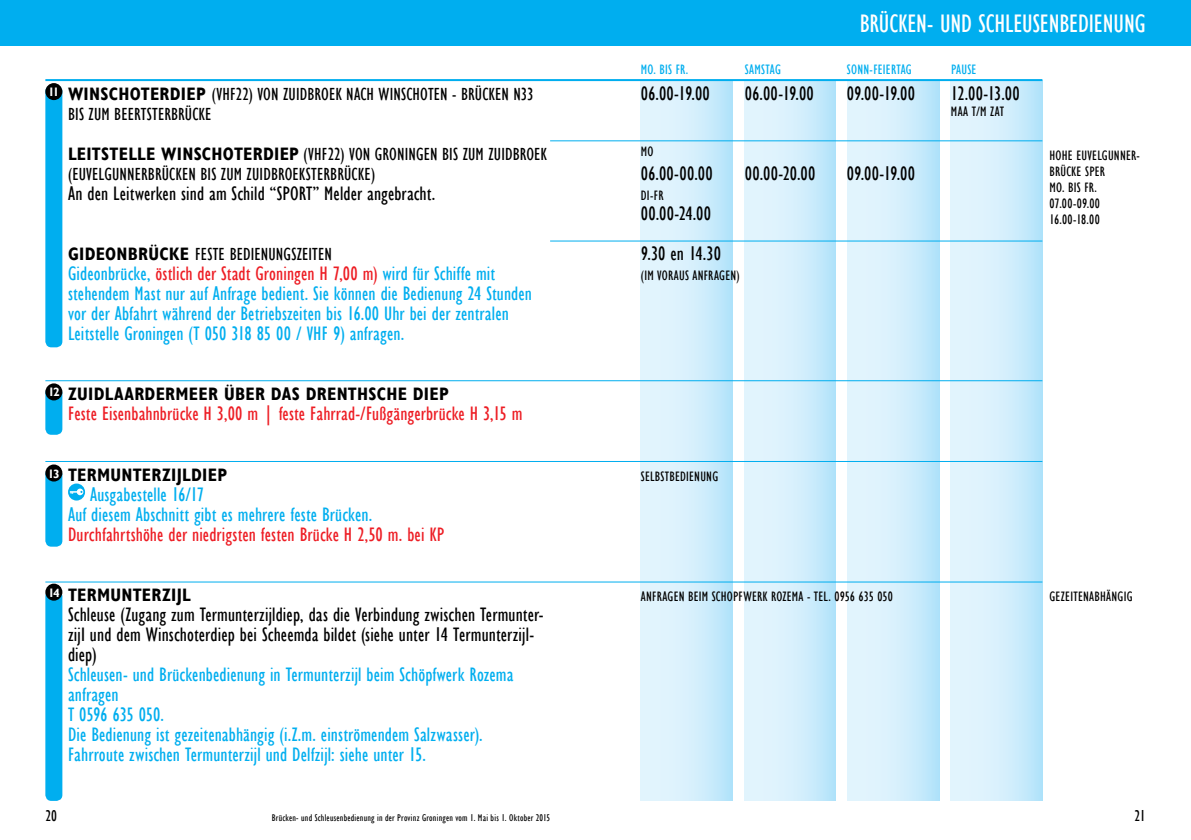
<style>
.page{position:relative;width:1191px;height:840px;background:#fff}
.page>*{position:absolute;margin:0;border:0;box-sizing:border-box;transform-origin:0 0}
.t1{font:26px "Gill Sans Condensed";letter-spacing:-.005em;color:#fff}
.t2{font:20px/20px "Gill Sans Condensed";letter-spacing:.005em;color:#00aeef}
.t3{font:20px/20px "Gill Sans Condensed";letter-spacing:.005em;color:#000}
.t4{font:20px "Gill Sans Condensed";letter-spacing:.01em;color:#ed1d24}
.t5{font:18px/20px "Gill Sans Condensed";letter-spacing:.01em;color:#000}
.t6{font:700 18px "Gill Sans Condensed";letter-spacing:.015em;color:#000}
.t7{font:16px "Gill Sans Condensed";color:#000}
.t8{font:14px/16px "Gill Sans Condensed";letter-spacing:.015em;color:#000}
.t9{font:14px "Gill Sans Condensed";letter-spacing:.015em;color:#00aeef}
.t10{font:10px "Gill Sans Condensed";letter-spacing:.025em;color:#000}
.s1{font-weight:700}
.s2{color:#ed1d24}
</style>
<div class="page">
<div style="left:45px;top:85px;width:17px;height:262px;background:#00aeef;border-radius:6px"></div>
<div style="left:45px;top:468px;width:17px;height:78px;background:#00aeef;border-radius:6px"></div>
<div style="left:45px;top:590px;width:17px;height:210px;background:#00aeef;border-radius:6px"></div>
<div style="left:45px;top:387px;width:17px;height:47px;background:#00aeef;border-radius:6px"></div>
<div style="left:595px;top:0;width:596px;height:45px;background:#00aeef"></div>
<div style="left:0;top:0;width:595px;height:45px;background:#00aeef"></div>
<div style="left:641px;top:80px;width:91px;height:720px;background:linear-gradient(to right,#ebf7fe,#bde6fb)"></div>
<div style="left:744px;top:80px;width:92px;height:720px;background:linear-gradient(to right,#ebf8fe,#bce6fb)"></div>
<div style="left:847px;top:80px;width:92px;height:720px;background:linear-gradient(to right,#ebf8fe,#bce6fb)"></div>
<div style="left:950px;top:80px;width:92px;height:720px;background:linear-gradient(to right,#ebf8fe,#bce6fb)"></div>
<div style="left:45px;top:83px;width:17px;height:17px;background:#000;border-radius:50%"></div>
<div style="left:45px;top:383px;width:17px;height:17px;background:#000;border-radius:50%"></div>
<div style="left:45px;top:464px;width:17px;height:17px;background:#000;border-radius:50%"></div>
<svg style="left:68px;top:483px;width:17px;height:17px"></svg>
<svg style="left:70px;top:488px;width:13px;height:7px"></svg>
<div style="left:45px;top:583px;width:17px;height:17px;background:#000;border-radius:50%"></div>
<hr style="left:45px;top:79px;width:997px;height:2px;background:#00aeef">
<hr style="left:45px;top:380px;width:997px;height:1px;background:#00aeef">
<hr style="left:45px;top:581px;width:997px;height:1px;background:#00aeef">
<hr style="left:45px;top:460px;width:997px;height:1px;background:#00aeef">
<hr style="left:550px;top:240px;width:492px;height:1px;background:#00aeef">
<hr style="left:550px;top:140px;width:492px;height:1px;background:#00aeef">
<h1 class="t1" style="left:859px;top:9px;width:287px">BRÜCKEN- UND SCHLEUSENBEDIENUNG</h1>
<p class="t5" style="left:68px;top:84px;width:467px;text-indent:-20px"><sup>11</sup> <span class="s1">WINSCHOTERDIEP</span> (VHF22) VON ZUIDBROEK NACH WINSCHOTEN - BRÜCKEN N33<br>BIS ZUM BEERTSTERBRÜCKE</p>
<p class="t5" style="left:68px;top:144px;width:480px"><span class="s1">LEITSTELLE WINSCHOTERDIEP</span> (VHF22) VON GRONINGEN BIS ZUM ZUIDBROEK (EUVELGUNNERBRÜCKEN BIS ZUM ZUIDBROEKSTERBRÜCKE)</p>
<p class="t3" style="left:68px;top:184px;width:369px">An den Leitwerken sind am Schild “SPORT” Melder angebracht.</p>
<p class="t5" style="left:68px;top:244px;width:265px"><span class="s1">GIDEONBRÜCKE</span> FESTE BEDIENUNGSZEITEN</p>
<p class="t2" style="left:68px;top:264px;width:465px">Gideonbrücke, <span class="s2">östlich der Stadt Groningen H 7,00 m)</span> wird für Schiffe mit stehendem Mast nur auf Anfrage bedient. Sie können die Bedienung 24 Stunden vor der Abfahrt während der Betriebszeiten bis 16.00 Uhr bei der zentralen Leitstelle Groningen (T 050 318 85 00 / VHF 9) anfragen.</p>
<p class="t6" style="left:48px;top:383px;width:402px"><sup>12</sup> ZUIDLAARDERMEER ÜBER DAS DRENTHSCHE DIEP</p>
<p class="t4" style="left:68px;top:403px;width:456px">Feste Eisenbahnbrücke H 3,00 m | feste Fahrrad-/Fußgängerbrücke H 3,15 m</p>
<p class="t6" style="left:48px;top:463px;width:181px"><sup>13</sup> TERMUNTERZIJLDIEP</p>
<p class="t2" style="left:68px;top:484px;width:306px;text-indent:22px">Ausgabestelle 16/17<br>Auf diesem Abschnitt gibt es mehrere feste Brücken.</p>
<p class="t4" style="left:68px;top:523px;width:378px">Durchfahrtshöhe der niedrigsten festen Brücke H 2,50 m. bei KP</p>
<p class="t6" style="left:48px;top:583px;width:144px"><sup>14</sup> TERMUNTERZIJL</p>
<p class="t3" style="left:68px;top:604px;width:477px">Schleuse (Zugang zum Termunterzijldiep, das die Verbindung zwischen Termunter&shy;zijI und dem Winschoterdiep bei Scheemda bildet (siehe unter 14 Termunterzijl&shy;diep)</p>
<p class="t2" style="left:68px;top:664px;width:447px">Schleusen- und Brückenbedienung in Termunterzijl beim Schöpfwerk Rozema anfragen<br>T 0596 635 050.<br>Die Bedienung ist gezeitenabhängig (i.Z.m. einströmendem Salzwasser).<br>Fahrroute zwischen Termunterzijl und Delfzijl: siehe unter 15.</p>
<p class="t9" style="left:641px;top:61px;width:49px">MO. BIS FR.</p>
<p class="t9" style="left:745px;top:61px;width:37px">SAMSTAG</p>
<p class="t9" style="left:847px;top:61px;width:66px">SONN-FEIERTAG</p>
<p class="t9" style="left:951px;top:61px;width:27px">PAUSE</p>
<p class="t3" style="left:641px;top:84px;width:70px">06.00-19.00</p>
<p class="t3" style="left:745px;top:84px;width:70px">06.00-19.00</p>
<p class="t3" style="left:847px;top:84px;width:70px">09.00-19.00</p>
<p class="t3" style="left:951px;top:84px;width:70px">12.00-13.00</p>
<p class="t8" style="left:951px;top:104px;width:55px">MAA T/M ZAT</p>
<p class="t8" style="left:641px;top:144px;width:14px">MO</p>
<p class="t3" style="left:641px;top:164px;width:73px">06.00-00.00</p>
<p class="t3" style="left:745px;top:164px;width:72px">00.00-20.00</p>
<p class="t3" style="left:847px;top:164px;width:70px">09.00-19.00</p>
<p class="t8" style="left:641px;top:188px;width:24px">DI-FR</p>
<p class="t3" style="left:641px;top:194px;width:82px;line-height:40px">00.00-24.00<br>9.30 en 14.30</p>
<p class="t8" style="left:641px;top:268px;width:100px">(IM VORAUS ANFRAGEN)</p>
<p class="t8" style="left:1049px;top:148px;width:92px">HOHE EUVELGUNNER-<br>BRÜCKE SPER<br>MO. BIS FR.<br>07.00-09.00<br>16.00-18.00</p>
<p class="t8" style="left:641px;top:468px;width:79px">SELBSTBEDIENUNG</p>
<p class="t8" style="left:641px;top:588px;width:253px">ANFRAGEN BEIM SCHOPFWERK ROZEMA - TEL. 0956 635 050</p>
<p class="t8" style="left:1049px;top:588px;width:85px">GEZEITENABHÄNGIG</p>
<p class="t7" style="left:45px;top:806px;width:13px">20</p>
<p class="t7" style="left:1134px;top:806px;width:13px">21</p>
<p class="t10" style="left:272px;top:811px;width:280px">Brücken- und Schleusenbedienung in der Provinz Groningen vom 1. Mai bis 1. Oktober 2015</p>
</div>
